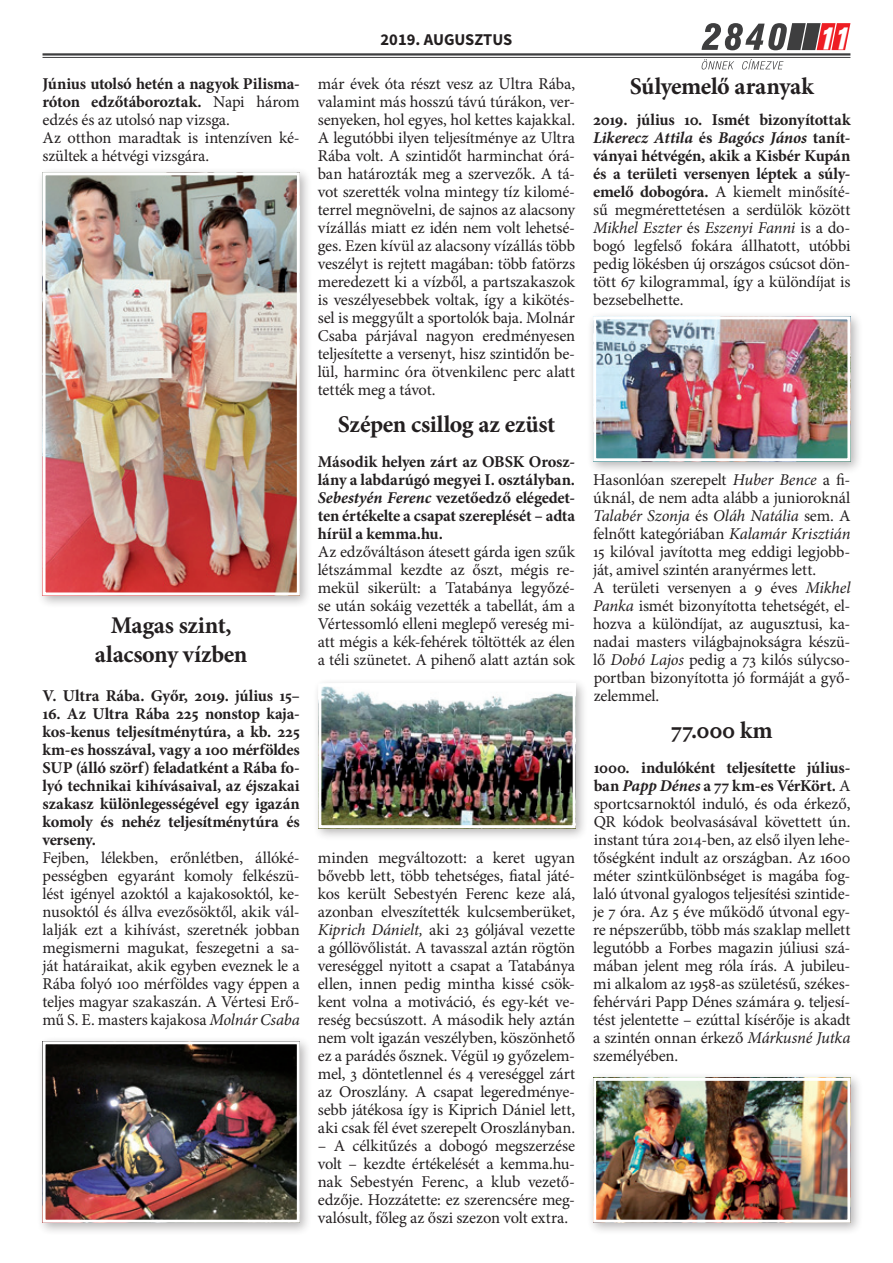
<style>
.page{position:relative;width:893px;height:1263px;background:#fff}
.page>*{position:absolute;margin:0;border:0;box-sizing:border-box;transform-origin:0 0}
.t1{font:italic 700 30px "Akzidenz Grotesk Cn X PFL";color:#fff}
.t2{font:700 24px/28.8px "Minion Pro";letter-spacing:-.015em;color:#231f20;text-align:center}
.t3{font:16.5px/18px "Minion Pro";letter-spacing:-.01em;color:#231f20;text-align:justify}
.t4{font:700 16.5px/18px "Minion Pro";letter-spacing:-.015em;color:#231f20;text-align:justify}
.t5{font:700 16.5px "Source Sans Pro";color:#231f20}
.s1{font-weight:700}
.s2{font-style:italic}
.s3{font-weight:700;font-style:italic}
</style>
<div class="page">
<svg style="left:702px;top:23px;width:148px;height:27px"></svg>
<svg style="left:702px;top:59px;width:32px;height:10px"></svg>
<svg style="left:742px;top:59px;width:41px;height:10px"></svg>
<hr style="left:43px;top:53px;width:807px;height:3px;background:#3e3e3f">
<hr style="left:43px;top:57px;width:807px;height:1px;background:#3e3e3f">
<div style="left:36px;top:1035px;width:276px;height:200px;background:#231f20;opacity:.33"></div>
<img style="left:47px;top:1045px;width:249px;height:174px">
<div style="left:43px;top:1041px;width:257px;height:182px;border:3px solid #fff"></div>
<div style="left:312px;top:677px;width:276px;height:164px;background:#231f20;opacity:.33"></div>
<img style="left:322px;top:688px;width:250px;height:136px">
<div style="left:318px;top:684px;width:258px;height:144px;border:3px solid #fff"></div>
<div style="left:587px;top:1071px;width:276px;height:164px;background:#231f20;opacity:.33"></div>
<img style="left:597px;top:1082px;width:249px;height:137px">
<div style="left:593px;top:1078px;width:257px;height:145px;border:3px solid #fff"></div>
<div style="left:36px;top:166px;width:276px;height:442px;background:#231f20;opacity:.33"></div>
<img style="left:47px;top:176px;width:249px;height:415px">
<div style="left:43px;top:172px;width:257px;height:423px;border:3px solid #fff"></div>
<div style="left:587px;top:310px;width:276px;height:164px;background:#231f20;opacity:.33"></div>
<img style="left:597px;top:320px;width:249px;height:137px">
<div style="left:593px;top:316px;width:257px;height:145px;border:3px solid #fff"></div>
<p class="t3" style="left:43px;top:74px;width:259px;text-align:left"><span class="s1">Június utolsó hetén a nagyok Pilisma&shy;róton edzőtáboroztak.</span> Napi három edzés és az utolsó nap vizsga.<br>Az otthon maradtak is intenzíven ké&shy;szültek a hétvégi vizsgára.</p>
<h2 class="t2" style="left:95px;top:610px;width:154px">Magas szint, alacsony vízben</h2>
<p class="t4" style="left:43px;top:686px;width:259px">V. Ultra Rába. Győr, 2019. július 15–</p>
<p class="t4" style="left:43px;top:704px;width:259px">16. Az Ultra Rába 225 nonstop kaja&shy;kos-kenus teljesítménytúra, a kb. 225 km-es hosszával, vagy a 100 mérföldes SUP (álló szörf) feladatként a Rába fo&shy;lyó technikai kihívásaival, az éjszakai szakasz különlegességével egy igazán komoly és nehéz teljesítménytúra és verseny.</p>
<p class="t3" style="left:43px;top:848px;width:259px">Fejben, lélekben, erőnlétben, állóké&shy;pességben egyaránt komoly felkészü&shy;lést igényel azoktól a kajakosoktól, ke&shy;nusoktól és állva evezősöktől, akik vál&shy;lalják ezt a kihívást, szeretnék jobban megismerni magukat, feszegetni a sa&shy;ját határaikat, akik egyben eveznek le a Rába folyó 100 mérföldes vagy éppen a teljes magyar szakaszán. A Vértesi Erő&shy;mű S. E. masters kajakosa <span class="s2">Molnár Csaba</span></p>
<p class="t5" style="left:381px;top:29px;width:133px">2019. AUGUSZTUS</p>
<h1 class="t1" style="left:818px;top:20px;width:31px">11</h1>
<p class="t3" style="left:318px;top:74px;width:259px">már évek óta részt vesz az Ultra Rába, valamint más hosszú távú túrákon, ver&shy;senyeken, hol egyes, hol kettes kajakkal.<br>A legutóbbi ilyen teljesítménye az Ultra Rába volt. A szintidőt harminchat órá&shy;ban határozták meg a szervezők. A tá&shy;vot szerették volna mintegy tíz kilomé&shy;terrel megnövelni, de sajnos az alacsony vízállás miatt ez idén nem volt lehetsé&shy;ges. Ezen kívül az alacsony vízállás több veszélyt is rejtett magában: több fatörzs meredezett ki a vízből, a partszakaszok is veszélyesebbek voltak, így a kikötés&shy;sel is meggyűlt a sportolók baja. Molnár Csaba párjával nagyon eredményesen teljesítette a versenyt, hisz szintidőn be&shy;lül, harminc óra ötvenkilenc perc alatt tették meg a távot.</p>
<h2 class="t2" style="left:338px;top:409px;width:219px">Szépen csillog az ezüst</h2>
<p class="t4" style="left:318px;top:452px;width:259px">Második helyen zárt az OBSK Orosz&shy;lány a labdarúgó megyei I. osztályban.<br><span class="s2">Sebestyén Ferenc</span> vezetőedző elégedet&shy;ten értékelte a csapat szereplését – adta hírül a kemma.hu.</p>
<p class="t3" style="left:318px;top:542px;width:259px">Az edzőváltáson átesett gárda igen szűk létszámmal kezdte az őszt, mégis re&shy;mekül sikerült: a Tatabánya legyőzé&shy;se után sokáig vezették a tabellát, ám a Vértessomló elleni meglepő vereség mi&shy;att mégis a kék-fehérek töltötték az élen a téli szünetet. A pihenő alatt aztán sok</p>
<p class="t3" style="left:318px;top:848px;width:259px">minden megváltozott: a keret ugyan bővebb lett, több tehetséges, fiatal játé&shy;kos került Sebestyén Ferenc keze alá, azonban elveszítették kulcsemberüket, <span class="s2">Kiprich Dánielt,</span> aki 23 góljával vezette a góllövőlistát. A tavasszal aztán rögtön vereséggel nyitott a csapat a Tatabánya ellen, innen pedig mintha kissé csök&shy;kent volna a motiváció, és egy-két ve&shy;reség becsúszott. A második hely aztán nem volt igazán veszélyben, köszönhető ez a parádés ősznek. Végül 19 győzelem&shy;mel, 3 döntetlennel és 4 vereséggel zárt az Oroszlány. A csapat legeredménye&shy;sebb játékosa így is Kiprich Dániel lett, aki csak fél évet szerepelt Oroszlányban.</p>
<p class="t3" style="left:318px;top:1136px;width:259px">– A célkitűzés a dobogó megszerzése volt – kezdte értékelését a kemma.hu&shy;nak Sebestyén Ferenc, a klub vezető&shy;edzője. Hozzátette: ez szerencsére meg&shy;valósult, főleg az őszi szezon volt extra.</p>
<h2 class="t2" style="left:630px;top:72px;width:186px">Súlyemelő aranyak</h2>
<p class="t3" style="left:593px;top:110px;width:259px"><span class="s1">2019. július 10. Ismét bizonyítottak </span><span class="s3">Likerecz Attila</span> <span class="s1">és</span> <span class="s3">Bagócs János</span> <span class="s1">tanít&shy;ványai hétvégén, akik a Kisbér Kupán és a területi versenyen léptek a súly&shy;emelő dobogóra.</span> A kiemelt minősíté&shy;sű megmérettetésen a serdülök között <span class="s2">Mikhel Eszter</span> és <span class="s2">Eszenyi Fanni</span> is a do&shy;bogó legfelső fokára állhatott, utóbbi pedig lökésben új országos csúcsot dön&shy;tött 67 kilogrammal, így a különdíjat is bezsebelhette.</p>
<p class="t3" style="left:593px;top:470px;width:259px;text-align:left">Hasonlóan szerepelt <span class="s2">Huber Bence</span> a fi&shy;úknál, de nem adta alább a junioroknál <span class="s2">Talabér Szonja</span> és <span class="s2">Oláh Natália</span> sem. A felnőtt kategóriában <span class="s2">Kalamár Krisztián </span>15 kilóval javította meg eddigi legjobb&shy;ját, amivel szintén aranyérmes lett.<br>A területi versenyen a 9 éves <span class="s2">Mikhel Panka</span> ismét bizonyította tehetségét, el&shy;hozva a különdíjat, az augusztusi, ka&shy;nadai masters világbajnokságra készü&shy;lő <span class="s2">Dobó Lajos</span> pedig a 73 kilós súlycso&shy;portban bizonyította jó formáját a győ&shy;zelemmel.</p>
<h2 class="t2" style="left:671px;top:715px;width:103px">77.000 km</h2>
<p class="t3" style="left:593px;top:758px;width:259px"><span class="s1">1000. indulóként teljesítette július&shy;ban</span> <span class="s3">Papp Dénes</span> <span class="s1">a 77 km-es VérKört.</span> A sportcsarnoktól induló, és oda érkező, QR kódok beolvasásával követtett ún. instant túra 2014-ben, az első ilyen lehe&shy;tőségként indult az országban. Az 1600 méter szintkülönbséget is magába fog&shy;laló útvonal gyalogos teljesítési szintide&shy;je 7 óra. Az 5 éve működő útvonal egy&shy;re népszerűbb, több más szaklap mellett legutóbb a Forbes magazin júliusi szá&shy;mában jelent meg róla írás. A jubileu&shy;mi alkalom az 1958-as születésű, székes&shy;fehérvári Papp Dénes számára 9. teljesí&shy;tést jelentette – ezúttal kísérője is akadt a szintén onnan érkező <span class="s2">Márkusné Jutka </span>személyében.</p>
</div>
